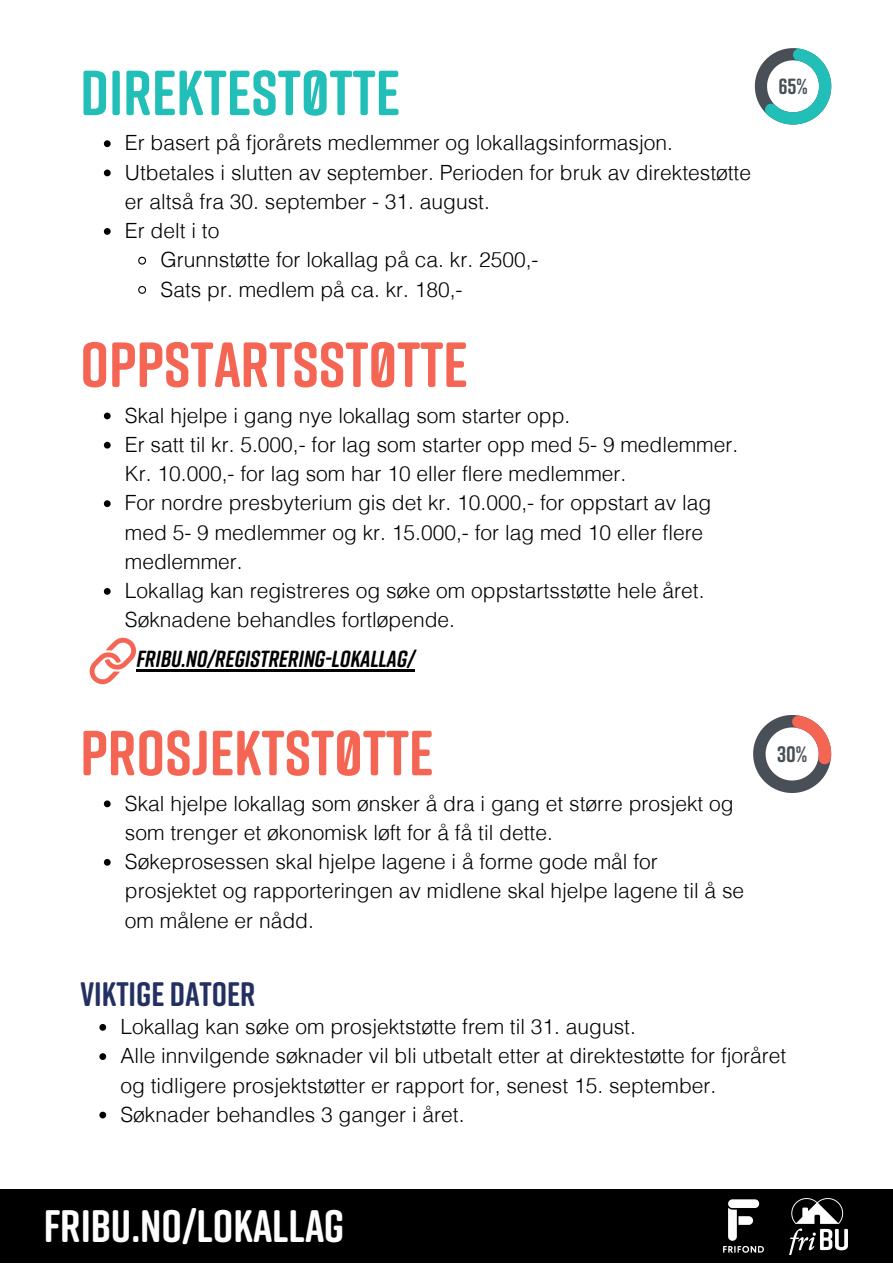
<style>
.page{position:relative;width:893px;height:1264px;background:#fff}
.page>*{position:absolute;margin:0;border:0;box-sizing:border-box;transform-origin:0 0}
.t1{font:700 63.6px "Rift Soft";color:#f56553}
.t2{font:700 63.6px "Rift Soft";color:#21bfb7}
.t3{font:700 45.45px "Rift Soft";color:#fff}
.t4{font:700 33.9px "Rift Soft";color:#243061}
.t5{font:italic 700 23.25px "Rift Soft";color:#000}
.t6{font:700 22.35px "Rift Soft";color:#494f56}
.t7{font:700 21.9px "Rift Soft";color:#494f56}
.t8{font:300 21px/29.2px "Helvetica";color:#000}
</style>
<div class="page">
<div style="left:0;top:1189px;width:892px;height:73px;background:#000"></div>
<img style="left:789px;top:1198px;width:58px;height:56px">
<img style="left:723px;top:1199px;width:41px;height:54px">
<svg style="left:104px;top:140px;width:7px;height:7px"></svg>
<svg style="left:104px;top:169px;width:7px;height:7px"></svg>
<svg style="left:104px;top:228px;width:7px;height:7px"></svg>
<svg style="left:138px;top:256px;width:9px;height:9px"></svg>
<svg style="left:138px;top:286px;width:9px;height:8px"></svg>
<svg style="left:89px;top:637px;width:47px;height:48px"></svg>
<svg style="left:104px;top:412px;width:7px;height:7px"></svg>
<svg style="left:104px;top:442px;width:7px;height:6px"></svg>
<svg style="left:104px;top:500px;width:7px;height:7px"></svg>
<svg style="left:104px;top:588px;width:7px;height:6px"></svg>
<hr style="left:136px;top:669px;width:279px;height:2px;background:#000">
<svg style="left:104px;top:800px;width:7px;height:7px"></svg>
<svg style="left:104px;top:859px;width:7px;height:6px"></svg>
<svg style="left:99px;top:1024px;width:7px;height:6px"></svg>
<svg style="left:99px;top:1053px;width:7px;height:6px"></svg>
<svg style="left:99px;top:1111px;width:7px;height:7px"></svg>
<svg style="left:754px;top:48px;width:77px;height:76px"></svg>
<svg style="left:753px;top:715px;width:78px;height:78px"></svg>
<h1 class="t2" style="left:80px;top:53px;width:321px">DIREKTESTØTTE</h1>
<p class="t8" style="left:125px;top:128px;width:549px">Er basert på fjorårets medlemmer og lokallagsinformasjon.</p>
<p class="t8" style="left:125px;top:157px;width:627px">Utbetales i slutten av september. Perioden for bruk av direktestøtte</p>
<p class="t8" style="left:125px;top:187px;width:366px">er altså fra 30. september - 31. august.</p>
<p class="t8" style="left:125px;top:216px;width:96px">Er delt i to</p>
<p class="t8" style="left:161px;top:245px;width:379px">Grunnstøtte for lokallag på ca. kr. 2500,-</p>
<p class="t8" style="left:161px;top:274px;width:303px">Sats pr. medlem på ca. kr. 180,-</p>
<h1 class="t1" style="left:80px;top:324px;width:389px">OPPSTARTSSTØTTE</h1>
<p class="t8" style="left:125px;top:400px;width:614px">Skal hjelpe i gang nye lokallag som starter opp.<br>Er satt til kr. 5.000,- for lag som starter opp med 5- 9 medlemmer.<br>Kr. 10.000,- for lag som har 10 eller flere medlemmer.<br>For nordre presbyterium gis det kr. 10.000,- for oppstart av lag med 5- 9 medlemmer og kr. 15.000,- for lag med 10 eller flere medlemmer.<br>Lokallag kan registreres og søke om oppstartsstøtte hele året.<br>Søknadene behandles fortløpende.</p>
<p class="t5" style="left:136px;top:644px;width:280px">FRIBU.NO/REGISTRERING-LOKALLAG/</p>
<h1 class="t1" style="left:80px;top:713px;width:354px">PROSJEKTSTØTTE</h1>
<p class="t8" style="left:125px;top:788px;width:620px">Skal hjelpe lokallag som ønsker å dra i gang et større prosjekt og som trenger et økonomisk løft for å få til dette.<br>Søkeprosessen skal hjelpe lagene i å forme gode mål for prosjektet og rapporteringen av midlene skal hjelpe lagene til å se om målene er nådd.</p>
<p class="t7" style="left:778px;top:73px;width:31px">65%</p>
<p class="t6" style="left:777px;top:740px;width:32px">30%</p>
<h3 class="t4" style="left:80px;top:972px;width:177px">VIKTIGE DATOER</h3>
<p class="t8" style="left:120px;top:1011px;width:667px">Lokallag kan søke om prosjektstøtte frem til 31. august.<br>Alle innvilgende søknader vil bli utbetalt etter at direktestøtte for fjoråret og tidligere prosjektstøtter er rapport for, senest 15. september.<br>Søknader behandles 3 ganger i året.</p>
<h2 class="t3" style="left:44px;top:1197px;width:302px">FRIBU.NO/LOKALLAG</h2>
</div>
